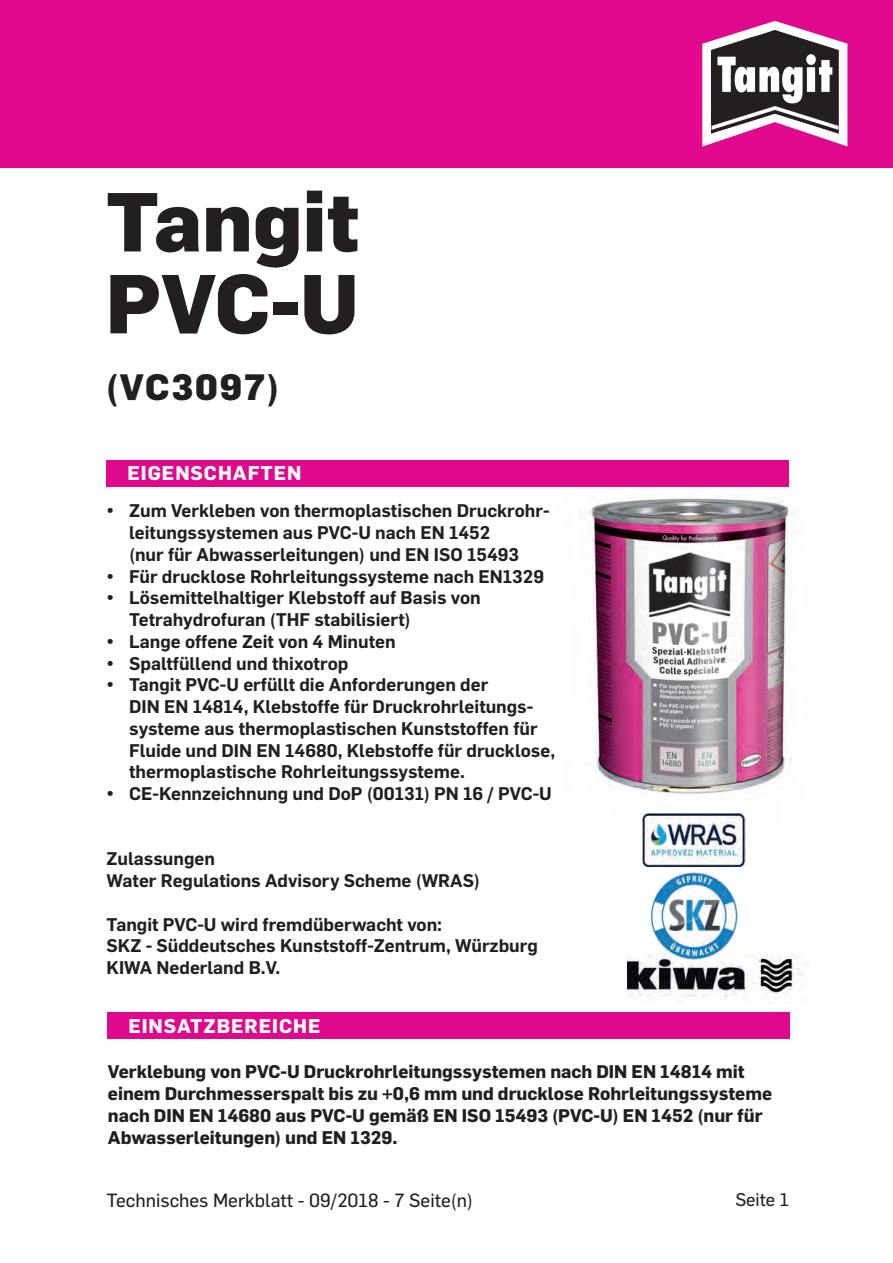
<style>
.page{position:relative;width:893px;height:1263px;background:#fff}
.page>*{position:absolute;margin:0;border:0;box-sizing:border-box;transform-origin:0 0}
.t1{font:800 81.9px/81.9px "Flama";color:#231f20}
.t2{font:800 36px "Flama";letter-spacing:.05em;color:#231f20}
.t3{font:700 19.5px "Flama";letter-spacing:.05em;color:#fff}
.t4{font:18.75px "Flama Basic";color:#231f20}
.t5{font:600 18px/21.8px "Flama";color:#231f20}
.t6{font:700 18px/21.8px "Flama";color:#231f20}
.t7{font:18px "Flama Basic";color:#231f20}
</style>
<div class="page">
<img style="left:628px;top:954px;width:180px;height:49px">
<img style="left:557px;top:486px;width:236px;height:336px">
<div style="left:0;top:0;width:893px;height:167px;background:#e0088c"></div>
<div style="left:106px;top:460px;width:683px;height:26px;background:#e0088c"></div>
<svg style="left:702px;top:21px;width:145px;height:126px"></svg>
<img style="left:711px;top:30px;width:128px;height:104px">
<img style="left:712px;top:30px;width:126px;height:103px">
<img style="left:651px;top:872px;width:87px;height:87px">
<div style="left:107px;top:1012px;width:683px;height:26px;background:#e0088c"></div>
<img style="left:643px;top:814px;width:102px;height:52px">
<h1 class="t1" style="left:106px;top:188px;width:255px">Tangit<br>PVC-U</h1>
<h2 class="t2" style="left:106px;top:374px;width:175px">(VC3097)</h2>
<p class="t3" style="left:128px;top:466px;width:176px">EIGENSCHAFTEN</p>
<p class="t5" style="left:129px;top:501px;width:422px;text-indent:-22px">• Zum Verkleben von thermoplastischen Druckrohr&shy;leitungssystemen aus PVC-U nach EN 1452<br>(nur für Abwasserleitungen) und EN ISO 15493</p>
<p class="t5" style="left:107px;top:567px;width:439px">• Für drucklose Rohrleitungssysteme nach EN1329</p>
<p class="t5" style="left:129px;top:588px;width:353px;text-indent:-22px">• Lösemittelhaltiger Klebstoff auf Basis von<br>Tetrahydrofuran (THF stabilisiert)</p>
<p class="t5" style="left:107px;top:632px;width:290px">• Lange offene Zeit von 4 Minuten</p>
<p class="t5" style="left:107px;top:654px;width:243px">• Spaltfüllend und thixotrop</p>
<p class="t5" style="left:129px;top:675px;width:428px;text-indent:-22px">• Tangit PVC-U erfüllt die Anforderungen der<br>DIN EN 14814, Klebstoffe für Druckrohrleitungs&shy;systeme aus thermoplastischen Kunststoffen für Fluide und DIN EN 14680, Klebstoffe für drucklose, thermoplastische Rohrleitungssysteme.</p>
<p class="t5" style="left:107px;top:784px;width:447px">• CE-Kennzeichnung und DoP (00131) PN 16 / PVC-U</p>
<p class="t5" style="left:107px;top:849px;width:375px">Zulassungen<br>Water Regulations Advisory Scheme (WRAS)</p>
<p class="t5" style="left:107px;top:915px;width:433px">Tangit PVC-U wird fremdüberwacht von:<br>SKZ - Süddeutsches Kunststoff-Zentrum, Würzburg<br>KIWA Nederland B.V.</p>
<p class="t3" style="left:128px;top:1018px;width:194px">EINSATZBEREICHE</p>
<p class="t6" style="left:108px;top:1062px;width:666px">Verklebung von PVC-U Druckrohrleitungssystemen nach DIN EN 14814 mit einem Durchmesserspalt bis zu +0,6 mm und drucklose Rohrleitungssysteme nach DIN EN 14680 aus PVC-U gemäß EN ISO 15493 (PVC-U) EN 1452 (nur für Abwasserleitungen) und EN 1329.</p>
<p class="t4" style="left:107px;top:1193px;width:368px">Technisches Merkblatt - 09/2018 - 7 Seite(n)</p>
<p class="t7" style="left:735px;top:1193px;width:55px">Seite 1</p>
</div>
